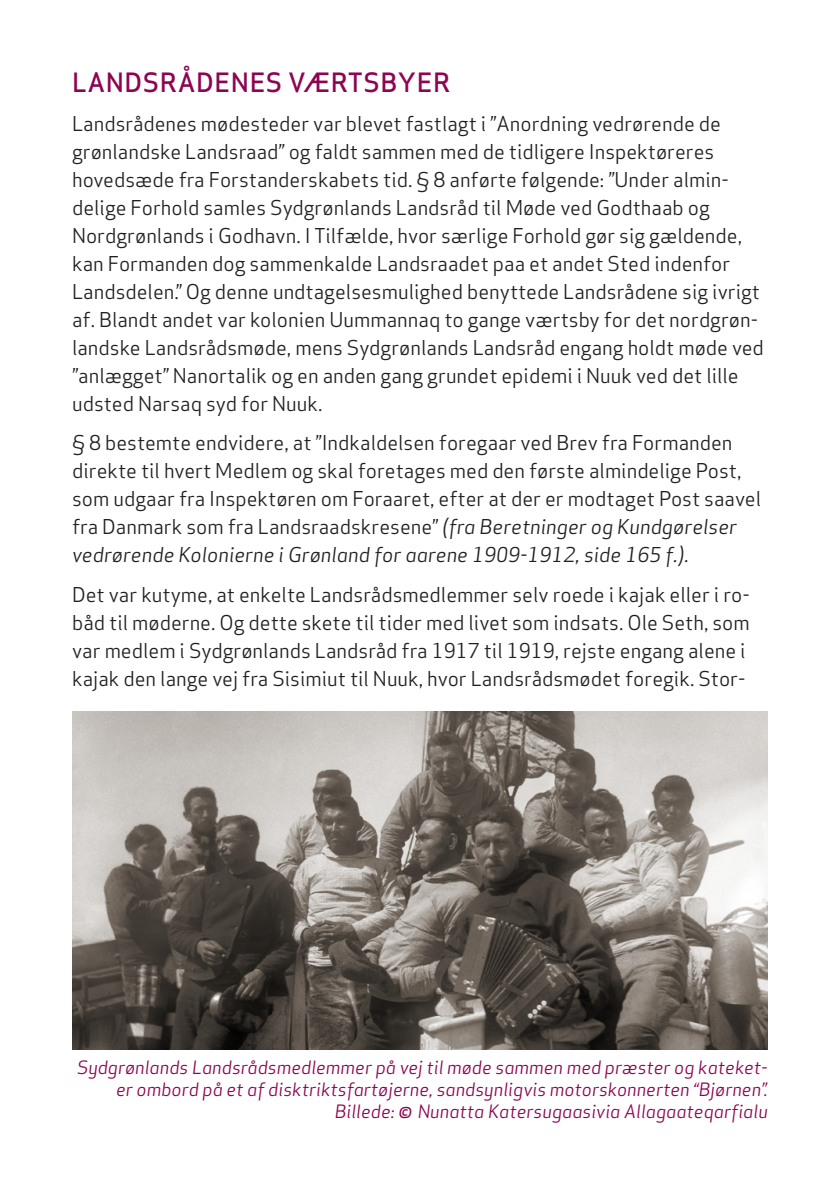
<style>
.page{position:relative;width:840px;height:1191px;background:#fff}
.page>*{position:absolute;margin:0;border:0;box-sizing:border-box;transform-origin:0 0}
.Overskrift_stor{font:500 26px "Apex Sans";letter-spacing:.02em;color:#8e0451}
.Brød{font:20px/28px "Apex Sans";color:#231f20}
.Billedtekst{font:italic 18px/22px "Apex Sans";color:#8e0451;text-align:right}
.s1{font-style:italic}
.s2{font-size:22px}
</style>
<div class="page">
<img style="left:72px;top:711px;width:695px;height:338px">
<p class="Overskrift_stor" style="left:72px;top:59px;width:380px">LANDSRÅDENES VÆRTSBYER</p>
<p class="Brød" style="left:72px;top:108px;width:693px">Landsrådenes mødesteder var blevet fastlagt i ”Anordning vedrørende de grønlandske Landsraad” og faldt sammen med de tidligere Inspektøreres hovedsæde fra Forstanderskabets tid. § 8 anførte følgende: ”Under almin&shy;delige Forhold samles Sydgrønlands Landsråd til Møde ved Godthaab og Nordgrønlands i Godhavn. I Tilfælde, hvor særlige Forhold gør sig gældende, kan Formanden dog sammenkalde Landsraadet paa et andet Sted indenfor Landsdelen.” Og denne undtagelsesmulighed benyttede Landsrådene sig ivrigt af. Blandt andet var kolonien Uummannaq to gange værtsby for det nordgrøn&shy;landske Landsrådsmøde, mens Sydgrønlands Landsråd engang holdt møde ved ”anlægget” Nanortalik og en anden gang grundet epidemi i Nuuk ved det lille udsted Narsaq syd for Nuuk.</p>
<p class="Brød" style="left:72px;top:427px;width:690px">§ 8 bestemte endvidere, at ”Indkaldelsen foregaar ved Brev fra Formanden direkte til hvert Medlem og skal foretages med den første almindelige Post, som udgaar fra Inspektøren om Foraaret, efter at der er modtaget Post saavel fra Danmark som fra Landsraadskresene” <span class="s1">(fra Beretninger og Kundgørelser vedrørende Kolonierne i Grønland for aarene 1909-1912, side 165 f.)</span>.</p>
<p class="Brød" style="left:72px;top:578px;width:679px">Det var kutyme, at enkelte Landsrådsmedlemmer selv roede i kajak eller i ro&shy;båd til møderne. Og dette skete til tider med livet som indsats. Ole Seth, som var medlem i Sydgrønlands Landsråd fra 1917 til 1919, rejste engang alene i kajak den lange vej fra Sisimiut til Nuuk, hvor Landsrådsmødet foregik. Stor-</p>
<p class="Billedtekst" style="left:77px;top:1054px;width:691px">Sydgrønlands Landsrådsmedlemmer på vej til møde sammen med præster og kateket&shy;er ombord på et af disktriktsfartøjerne, sandsynligvis motorskonnerten “Bjørnen”.<br>Billede: <span class="s2">©</span> Nunatta Katersugaasivia Allagaateqarfialu</p>
</div>
